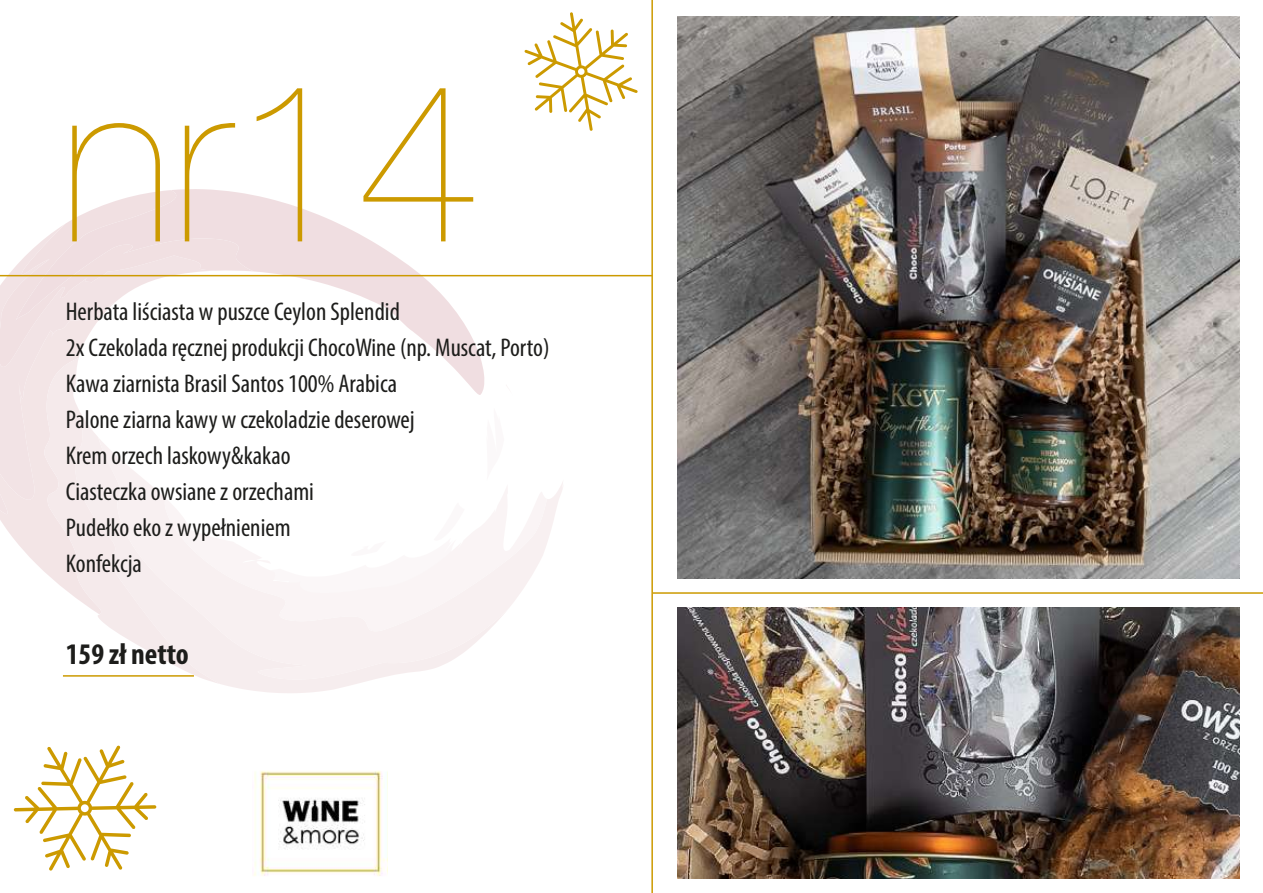
<style>
.page{position:relative;width:1263px;height:893px;background:#fff}
.page>*{position:absolute;margin:0;border:0;box-sizing:border-box;transform-origin:0 0}
.t1{font:300 225px "Aovel Sans";color:#cc9a00}
.t2{font:700 condensed 30px "Myriad Pro";color:#1d1d1b}
.t3{font:condensed 25.65px/36px "Myriad Pro";color:#1d1d1b}
</style>
<div class="page">
<svg style="left:176px;top:189px;width:309px;height:206px"></svg>
<svg style="left:0;top:190px;width:254px;height:380px"></svg>
<svg style="left:220px;top:416px;width:150px;height:277px"></svg>
<svg style="left:43px;top:358px;width:177px;height:326px"></svg>
<svg style="left:98px;top:437px;width:465px;height:243px"></svg>
<svg style="left:164px;top:484px;width:383px;height:147px"></svg>
<img style="left:254px;top:770px;width:134px;height:106px">
<img style="left:677px;top:17px;width:562px;height:562px">
<img style="left:677px;top:608px;width:562px;height:271px">
<hr style="left:651px;top:0;width:2px;height:893px;background:#cc9a00">
<hr style="left:653px;top:592px;width:610px;height:2px;background:#cc9a00">
<svg style="left:14px;top:745px;width:142px;height:126px"></svg>
<svg style="left:524px;top:12px;width:114px;height:119px"></svg>
<hr style="left:0;top:275px;width:652px;height:1px;background:#cc9a00">
<hr style="left:63px;top:675px;width:131px;height:2px;background:#cc9a00">
<h1 class="t1" style="left:60px;top:32px;width:422px">nr14</h1>
<p class="t3" style="left:66px;top:293px;width:485px">Herbata liściasta w puszce Ceylon Splendid<br>2x Czekolada ręcznej produkcji ChocoWine (np. Muscat, Porto)<br>Kawa ziarnista Brasil Santos 100% Arabica<br>Palone ziarna kawy w czekoladzie deserowej<br>Krem orzech laskowy&amp;kakao<br>Ciasteczka owsiane z orzechami<br>Pudełko eko z wypełnieniem<br>Konfekcja</p>
<p class="t2" style="left:66px;top:635px;width:124px">159 zł netto</p>
</div>
